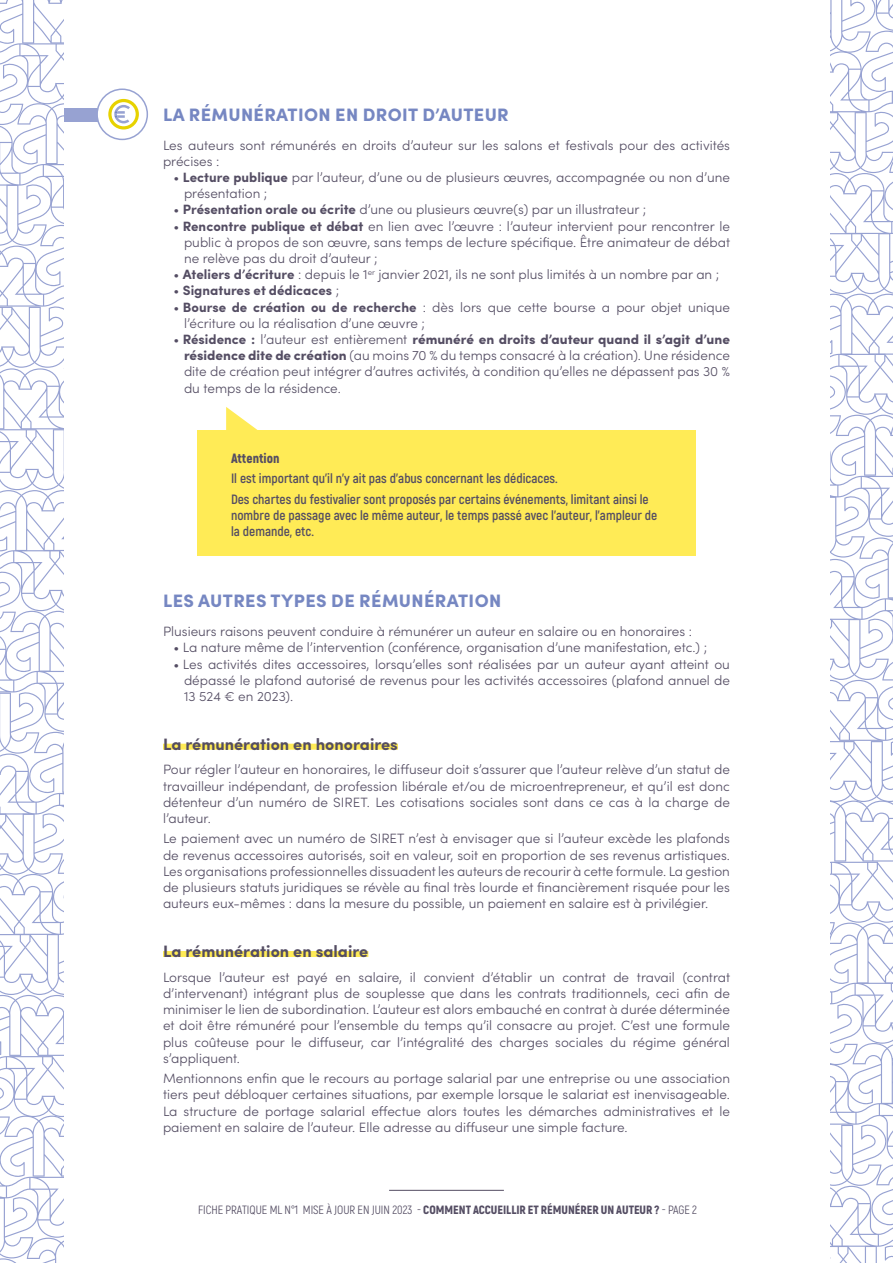
<style>
.page{position:relative;width:893px;height:1263px;background:#fff}
.page>*{position:absolute;margin:0;border:0;box-sizing:border-box;transform-origin:0 0}
.t1{font:900 18px "Sofia Pro";letter-spacing:.02em;color:#7687c2}
.t2{font:700 16.5px "Sofia Pro";color:#544d63}
.t3{font:300 13.5px/16.2px "Sofia Pro";color:#544d63;text-align:justify}
.t4{font:700 13.5px/20.4px "Akrobat";color:#544d63}
.t5{font:700 13.5px "Sofia Pro";color:#544d63}
.t6{font:900 13.5px "Akrobat";color:#544d63}
.t7{font:12px "Akrobat";color:#544d63}
.t8{font:900 12px "Akrobat";color:#544d63}
.t9{font:700 3.6px "Akrobat";color:#544d63}
.s1{font-weight:700}
.s2{font-weight:300}
.s3{font-weight:900}
.s4{font-weight:400}
</style>
<div class="page">
<svg style="left:0;top:0;width:64px;height:1263px"></svg>
<svg style="left:830px;top:0;width:63px;height:1263px"></svg>
<hr style="left:389px;top:1190px;width:115px;height:1px;background:#544d63">
<div style="left:163px;top:744px;width:235px;height:6px;background:#ffeb56"></div>
<div style="left:163px;top:951px;width:205px;height:6px;background:#ffeb56"></div>
<div style="left:65px;top:108px;width:57px;height:14px;background:#97a2d2"></div>
<svg style="left:97px;top:89px;width:50px;height:50px"></svg>
<div style="left:108px;top:99px;width:31px;height:30px;border:3px solid #e7d200;border-radius:50%"></div>
<svg style="left:114px;top:105px;width:16px;height:18px"></svg>
<div style="left:96px;top:88px;width:52px;height:52px;border:2px solid #97a2d2;border-radius:50%"></div>
<div style="left:197px;top:430px;width:499px;height:126px;background:#ffeb56"></div>
<svg style="left:226px;top:407px;width:32px;height:23px"></svg>
<h1 class="t1" style="left:163px;top:100px;width:347px">LA RÉMUNÉRATION EN DROIT D’AUTEUR</h1>
<p class="t3" style="left:163px;top:136px;width:568px">Les auteurs sont rémunérés en droits d’auteur sur les salons et festivals pour des activités précises :</p>
<p class="t3" style="left:184px;top:168px;width:547px;text-indent:-11px">• <span class="s1">Lecture publique</span> par l’auteur, d’une ou de plusieurs œuvres, accompagnée ou non d’une présentation ;</p>
<p class="t3" style="left:173px;top:201px;width:474px">• <span class="s1">Présentation orale ou écrite</span> d’une ou plusieurs œuvre(s) par un illustrateur ;</p>
<p class="t3" style="left:184px;top:217px;width:548px;text-indent:-11px">• <span class="s1">Rencontre publique et débat</span> en lien avec l’œuvre : l’auteur intervient pour rencontrer le public à propos de son œuvre, sans temps de lecture spécifique. Être animateur de débat ne relève pas du droit d’auteur ;</p>
<p class="t3" style="left:173px;top:266px;width:547px">• <span class="s1">Ateliers d’écriture</span> : depuis le 1<sup>er</sup> janvier 2021, ils ne sont plus limités à un nombre par an ;</p>
<p class="t5" style="left:173px;top:280px;width:167px"><span class="s2">•</span> Signatures et dédicaces <span class="s2">;</span></p>
<p class="t3" style="left:184px;top:298px;width:547px;text-indent:-11px">• <span class="s1">Bourse de création ou de recherche</span> : dès lors que cette bourse a pour objet unique l’écriture ou la réalisation d’une œuvre ;</p>
<p class="t3" style="left:184px;top:330px;width:547px;text-indent:-10px">• <span class="s1">Résidence :</span> l’auteur est entièrement <span class="s3">rémunéré en droits d’auteur quand il s’agit d’une résidence dite de création</span> (au moins 70 % du temps consacré à la création). Une résidence dite de création peut intégrer d’autres activités, à condition qu’elles ne dépassent pas 30 % du temps de la résidence.</p>
<p class="t9" style="left:188px;top:142px;width:30px">RESSOURCES / LIENS</p>
<p class="t6" style="left:231px;top:449px;width:50px">ATTENTION</p>
<p class="t4" style="left:231px;top:468px;width:419px">Il est important qu’il n’y ait pas d’abus concernant les dédicaces.<br>Des chartes du festivalier sont proposés par certains événements, limitant ainsi le</p>
<p class="t4" style="left:231px;top:507px;width:428px;line-height:16.2px">nombre de passage avec le même auteur, le temps passé avec l’auteur, l’ampleur de la demande, etc.</p>
<h1 class="t1" style="left:163px;top:587px;width:340px">LES AUTRES TYPES DE RÉMUNÉRATION</h1>
<p class="t3" style="left:163px;top:622px;width:530px">Plusieurs raisons peuvent conduire à rémunérer un auteur en salaire ou en honoraires :</p>
<p class="t3" style="left:173px;top:639px;width:535px">• La nature même de l’intervention (conférence, organisation d’une manifestation, etc.) ;</p>
<p class="t3" style="left:184px;top:655px;width:547px;text-indent:-11px">• Les activités dites accessoires, lorsqu’elles sont réalisées par un auteur ayant atteint ou dépassé le plafond autorisé de revenus pour les activités accessoires (plafond annuel de 13 524 € en 2023).</p>
<p class="t2" style="left:163px;top:731px;width:236px">La rémunération en honoraires</p>
<p class="t3" style="left:163px;top:761px;width:568px">Pour régler l’auteur en honoraires, le diffuseur doit s’assurer que l’auteur relève d’un statut de travailleur indépendant, de profession libérale et/ou de microentrepreneur, et qu’il est donc détenteur d’un numéro de SIRET. Les cotisations sociales sont dans ce cas à la charge de l’auteur.</p>
<p class="t3" style="left:163px;top:830px;width:568px">Le paiement avec un numéro de SIRET n’est à envisager que si l’auteur excède les plafonds de revenus accessoires autorisés, soit en valeur, soit en proportion de ses revenus artistiques.<br>Les organisations professionnelles dissuadent les auteurs de recourir à cette formule. La gestion de plusieurs statuts juridiques se révèle au final très lourde et financièrement risquée pour les auteurs eux-mêmes : dans la mesure du possible, un paiement en salaire est à privilégier.</p>
<p class="t2" style="left:163px;top:939px;width:207px">La rémunération en salaire</p>
<p class="t3" style="left:163px;top:968px;width:569px">Lorsque l’auteur est payé en salaire, il convient d’établir un contrat de travail (contrat d’intervenant) intégrant plus de souplesse que dans les contrats traditionnels, ceci afin de minimiser le lien de subordination. L’auteur est alors embauché en contrat à durée déterminée et doit être rémunéré pour l’ensemble du temps qu’il consacre au projet. C’est une formule plus coûteuse pour le diffuseur, car l’intégralité des charges sociales du régime général s’appliquent.</p>
<p class="t3" style="left:163px;top:1069px;width:568px">Mentionnons enfin que le recours au portage salarial par une entreprise ou une association tiers peut débloquer certaines situations, par exemple lorsque le salariat est inenvisageable.<br>La structure de portage salarial effectue alors toutes les démarches administratives et le paiement en salaire de l’auteur. Elle adresse au diffuseur une simple facture.</p>
<p class="t7" style="left:198px;top:1202px;width:6px">FICHE</p>
<p class="t7" style="left:226px;top:1202px;width:7px">PRATIQUE</p>
<p class="t7" style="left:270px;top:1202px;width:168px">ML N°1 MISE À JOUR EN JUIN 2023 - <span class="s3">COMMENT</span></p>
<p class="t8" style="left:473px;top:1202px;width:31px">ACCUEILLIR</p>
<p class="t8" style="left:528px;top:1202px;width:48px">ETRÉMUNÉRER</p>
<p class="t8" style="left:601px;top:1202px;width:98px">UN AUTEUR ? <span class="s4">- PAGE 2</span></p>
</div>
